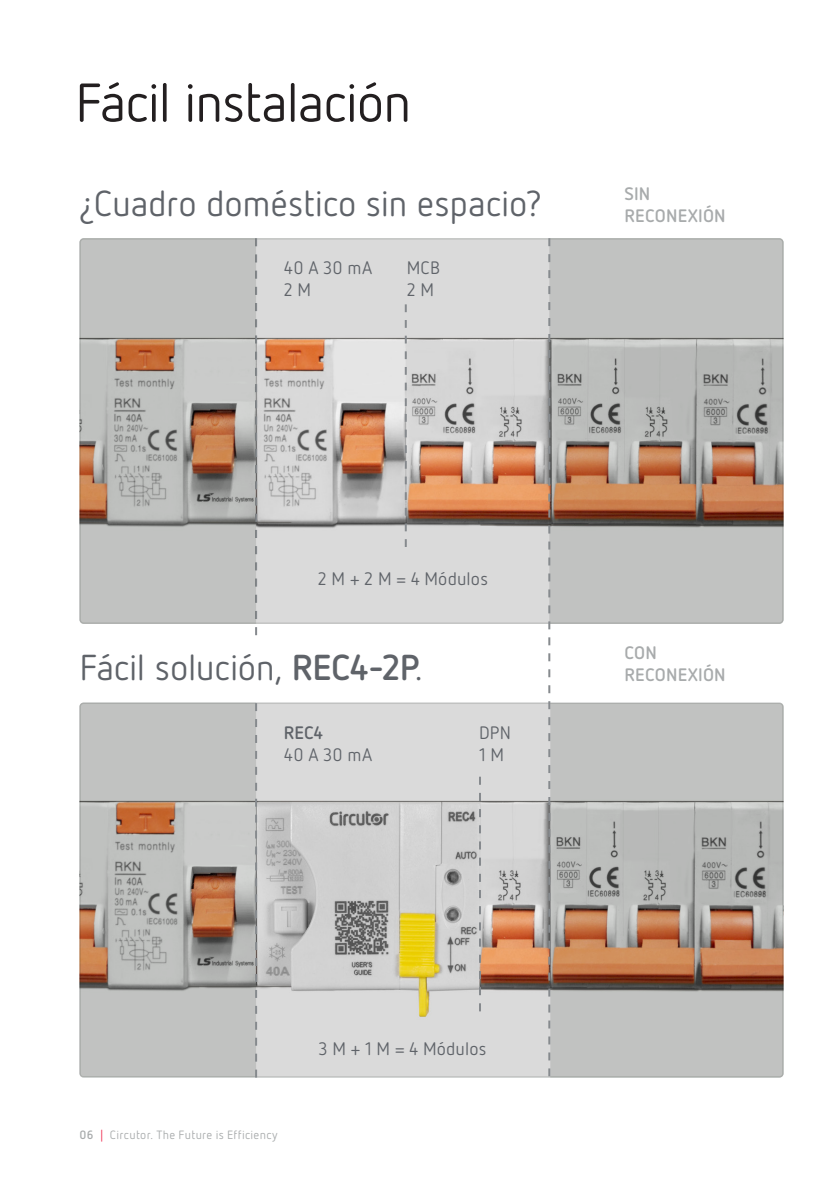
<style>
.page{position:relative;width:840px;height:1191px;background:#fff}
.page>*{position:absolute;margin:0;border:0;box-sizing:border-box;transform-origin:0 0}
.t1{font:54px "Netto Pro";letter-spacing:-.02em;color:#231f20}
.t2{font:36px "Netto Pro";letter-spacing:-.005em;color:#5f6369}
.t3{font:18px/22px "Netto Pro";letter-spacing:.01em;color:#5f6369}
.TAG{font:700 18px/22px "Netto Pro";letter-spacing:.01em;color:#a8abac}
.t4{font:12px "Netto Pro";letter-spacing:.03em;color:#a8abac}
.s1{font-weight:700}
.s2{color:#ee2d50}
</style>
<div class="page">
<img style="left:257px;top:704px;width:291px;height:371px">
<svg style="left:79px;top:702px;width:177px;height:375px;background:#bab5b1"></svg>
<svg style="left:550px;top:703px;width:233px;height:374px;background:#b6aca5"></svg>
<img style="left:257px;top:240px;width:291px;height:382px">
<svg style="left:550px;top:238px;width:233px;height:386px;background:#b6ada6"></svg>
<svg style="left:255px;top:238px;width:2px;height:397px"></svg>
<svg style="left:548px;top:238px;width:2px;height:838px;background:#9f9d9d"></svg>
<svg style="left:79px;top:238px;width:177px;height:386px;background:#b9b3ae"></svg>
<svg style="left:404px;top:304px;width:2px;height:243px"></svg>
<svg style="left:255px;top:703px;width:2px;height:374px"></svg>
<svg style="left:478px;top:776px;width:2px;height:235px"></svg>
<h3 class="t1" style="left:75px;top:68px;width:337px">Fácil instalación</h3>
<h4 class="t2" style="left:78px;top:180px;width:465px">¿Cuadro doméstico sin espacio?</h4>
<p class="t3" style="left:283px;top:256px;width:90px">40 A 30 mA<br>2 M</p>
<p class="t3" style="left:406px;top:256px;width:35px">MCB<br>2 M</p>
<p class="TAG" style="left:624px;top:182px;width:103px">SIN<br>RECONEXIÓN</p>
<p class="t3" style="left:318px;top:567px;width:171px">2 M + 2 M = 4 Módulos</p>
<h4 class="t2" style="left:79px;top:644px;width:345px">Fácil solución, <span class="s1">REC4-2P</span>.</h4>
<p class="t3" style="left:283px;top:720px;width:90px"><span class="s1">REC4<br></span>40 A 30 mA</p>
<p class="t3" style="left:479px;top:720px;width:33px">DPN<br>1 M</p>
<p class="TAG" style="left:624px;top:641px;width:103px">CON<br>RECONEXIÓN</p>
<p class="t4" style="left:79px;top:1127px;width:200px"><span class="s1">06</span> <span class="s2">|</span> Circutor. The Future is Efficiency</p>
<p class="t3" style="left:318px;top:1037px;width:170px">3 M + 1 M = 4 Módulos</p>
</div>
